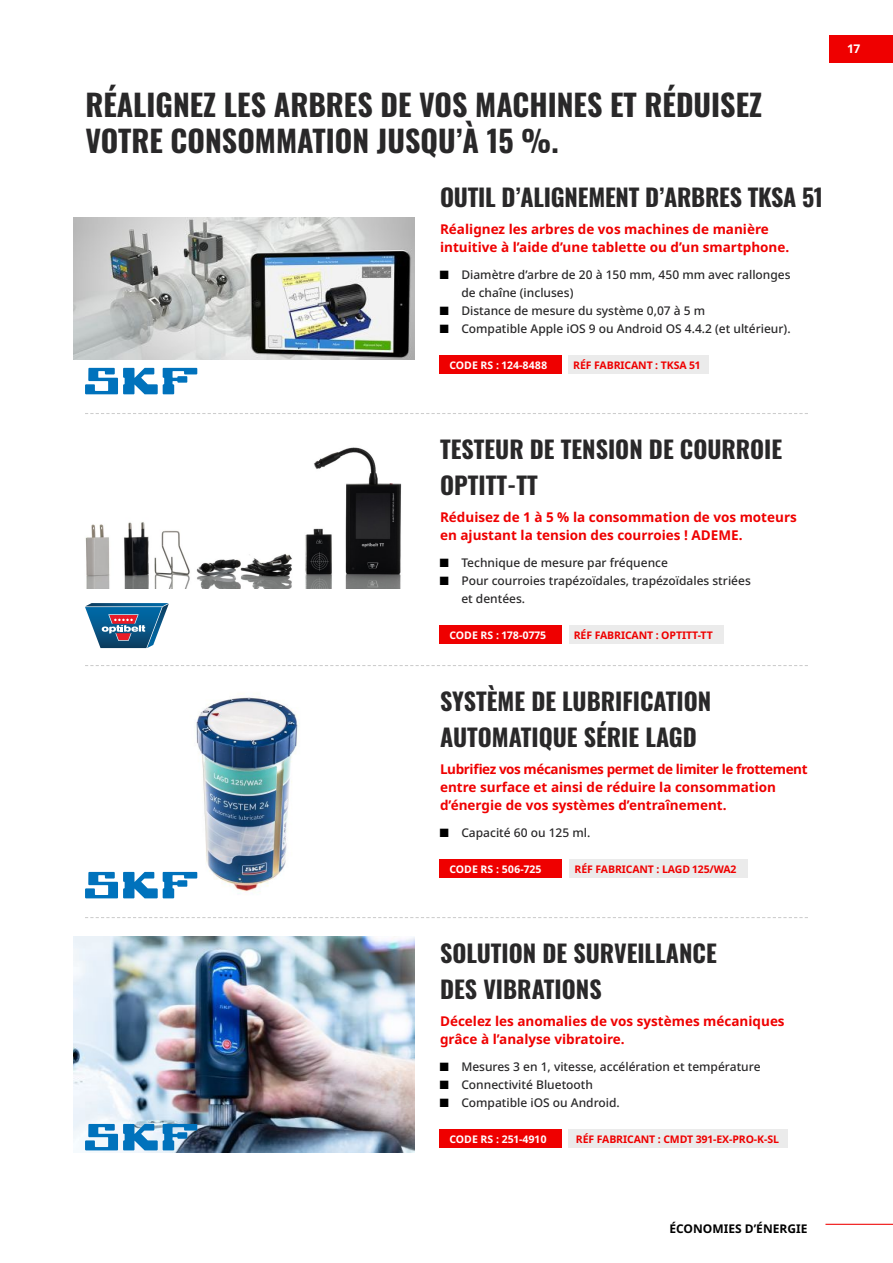
<style>
.page{position:relative;width:893px;height:1263px;background:#fff}
.page>*{position:absolute;margin:0;border:0;box-sizing:border-box;transform-origin:0 0}
.t1{font:700 30px/36px "Oswald";color:#292829}
.t2{font:700 24px/36px "Oswald";color:#292829}
.t3{font:700 13.5px/18px "Noto Sans";color:#ef0000}
.t4{font:500 12px/18px "Noto Sans";color:#292829}
.t5{font:700 12px "Noto Sans";color:#000}
.t6{font:700 12px "Noto Sans";color:#fff}
.t7{font:700 10.5px "Noto Sans";letter-spacing:-.01em;color:#ef0000}
.t8{font:700 10.5px "Noto Sans";color:#fff}
.s1{font-family:"Arial Narrow";font-weight:400;font-size:18px;color:#000}
</style>
<div class="page">
<div style="left:829px;top:36px;width:64px;height:27px;background:#ef0000"></div>
<hr style="left:825px;top:1224px;width:68px;height:1px;background:#ef0000">
<img style="left:74px;top:217px;width:341px;height:142px">
<svg style="left:85px;top:413px;width:723px;height:1px"></svg>
<div style="left:440px;top:356px;width:122px;height:18px;background:#ef0000"></div>
<div style="left:569px;top:356px;width:140px;height:18px;background:#ebebeb"></div>
<svg style="left:85px;top:368px;width:112px;height:26px"></svg>
<img style="left:85px;top:447px;width:317px;height:141px">
<svg style="left:85px;top:665px;width:723px;height:1px"></svg>
<div style="left:440px;top:626px;width:122px;height:18px;background:#ef0000"></div>
<div style="left:569px;top:626px;width:155px;height:18px;background:#ebebeb"></div>
<svg style="left:85px;top:603px;width:84px;height:45px"></svg>
<img style="left:183px;top:697px;width:117px;height:197px">
<svg style="left:85px;top:917px;width:723px;height:1px"></svg>
<div style="left:440px;top:860px;width:122px;height:18px;background:#ef0000"></div>
<div style="left:569px;top:860px;width:178px;height:18px;background:#ebebeb"></div>
<svg style="left:85px;top:872px;width:112px;height:26px"></svg>
<img style="left:74px;top:936px;width:341px;height:216px">
<div style="left:440px;top:1130px;width:122px;height:18px;background:#ef0000"></div>
<div style="left:569px;top:1130px;width:219px;height:18px;background:#ebebeb"></div>
<svg style="left:85px;top:1124px;width:112px;height:26px"></svg>
<h1 class="t1" style="left:85px;top:84px;width:678px">RÉALIGNEZ LES ARBRES DE VOS MACHINES ET RÉDUISEZ<br>VOTRE CONSOMMATION JUSQU’À 15 %.</h1>
<h2 class="t2" style="left:440px;top:177px;width:385px">OUTIL D’ALIGNEMENT D’ARBRES TKSA 51</h2>
<p class="t3" style="left:440px;top:220px;width:351px">Réalignez les arbres de vos machines de manière intuitive à l’aide d’une tablette ou d’un smartphone.</p>
<p class="t4" style="left:461px;top:266px;width:331px;text-indent:-21px"><span class="s1">■</span> Diamètre d’arbre de 20 à 150 mm, 450 mm avec rallonges de chaîne (incluses)</p>
<p class="t4" style="left:440px;top:302px;width:267px"><span class="s1">■</span> Distance de mesure du système 0,07 à 5 m</p>
<p class="t4" style="left:440px;top:320px;width:352px"><span class="s1">■</span> Compatible Apple iOS 9 ou Android OS 4.4.2 (et ultérieur).</p>
<p class="t8" style="left:449px;top:359px;width:100px">CODE RS : 124-8488</p>
<p class="t7" style="left:573px;top:359px;width:129px">RÉF FABRICANT : TKSA 51</p>
<p class="t6" style="left:847px;top:42px;width:15px">17</p>
<h2 class="t2" style="left:440px;top:429px;width:344px">TESTEUR DE TENSION DE COURROIE<br>OPTITT-TT</h2>
<p class="t3" style="left:440px;top:508px;width:358px">Réduisez de 1 à 5 % la consommation de vos moteurs en ajustant la tension des courroies ! ADEME.</p>
<p class="t4" style="left:440px;top:554px;width:229px"><span class="s1">■</span> Technique de mesure par fréquence</p>
<p class="t4" style="left:461px;top:572px;width:291px;text-indent:-21px"><span class="s1">■</span> Pour courroies trapézoïdales, trapézoïdales striées et dentées.</p>
<p class="t8" style="left:449px;top:629px;width:98px">CODE RS : 178-0775</p>
<p class="t7" style="left:574px;top:629px;width:141px">RÉF FABRICANT : OPTITT-TT</p>
<h2 class="t2" style="left:440px;top:681px;width:273px">SYSTÈME DE LUBRIFICATION<br>AUTOMATIQUE SÉRIE LAGD</h2>
<p class="t3" style="left:440px;top:760px;width:369px">Lubrifiez vos mécanismes permet de limiter le frottement entre surface et ainsi de réduire la consommation d’énergie de vos systèmes d’entraînement.</p>
<p class="t4" style="left:440px;top:824px;width:152px"><span class="s1">■</span> Capacité 60 ou 125 ml.</p>
<p class="t8" style="left:449px;top:863px;width:93px">CODE RS : 506-725</p>
<p class="t7" style="left:575px;top:863px;width:163px">RÉF FABRICANT : LAGD 125/WA2</p>
<h2 class="t2" style="left:440px;top:933px;width:278px">SOLUTION DE SURVEILLANCE<br>DES VIBRATIONS</h2>
<p class="t3" style="left:440px;top:1012px;width:346px">Décelez les anomalies de vos systèmes mécaniques grâce à l’analyse vibratoire.</p>
<p class="t4" style="left:440px;top:1058px;width:322px"><span class="s1">■</span> Mesures 3 en 1, vitesse, accélération et température</p>
<p class="t4" style="left:440px;top:1076px;width:154px"><span class="s1">■</span> Connectivité Bluetooth</p>
<p class="t4" style="left:440px;top:1094px;width:181px"><span class="s1">■</span> Compatible iOS ou Android.</p>
<p class="t8" style="left:449px;top:1133px;width:99px">CODE RS : 251-4910</p>
<p class="t7" style="left:576px;top:1133px;width:205px">RÉF FABRICANT : CMDT 391-EX-PRO-K-SL</p>
<p class="t5" style="left:669px;top:1222px;width:140px">ÉCONOMIES D’ÉNERGIE</p>
</div>
